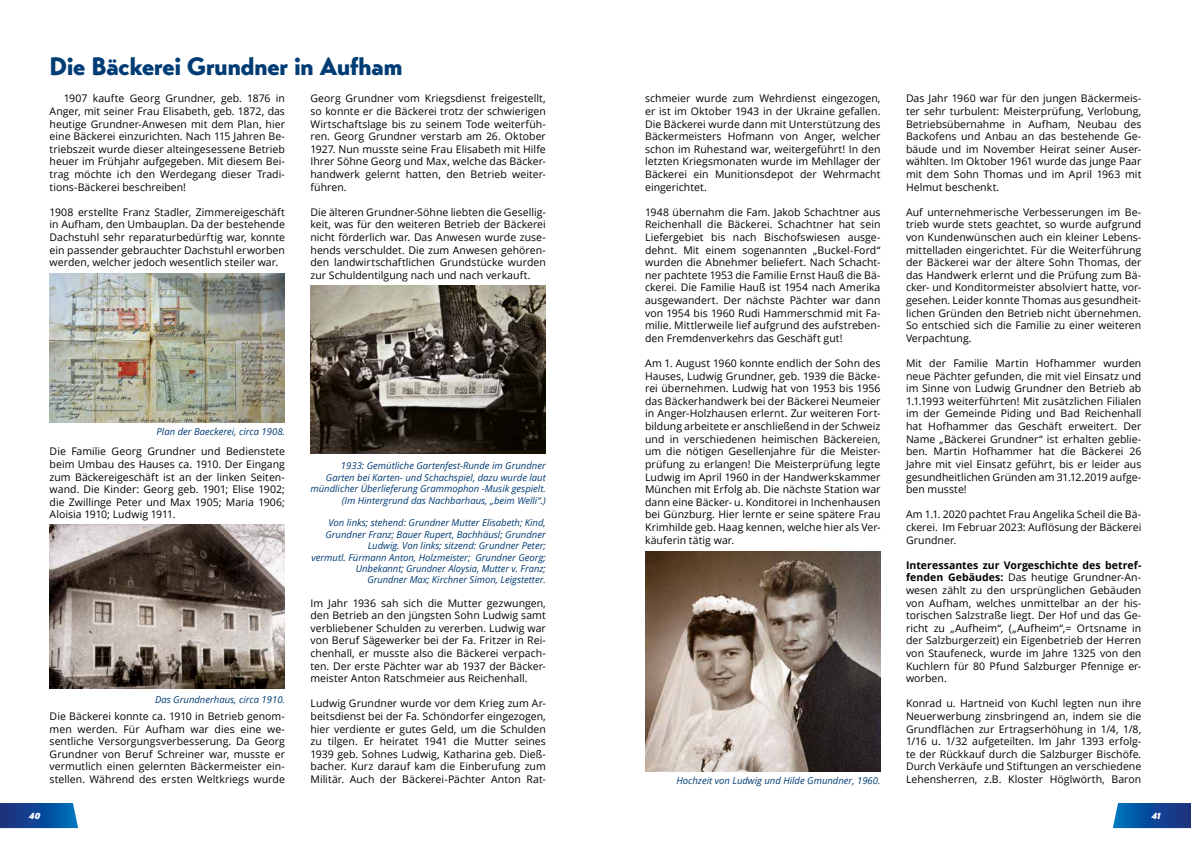
<style>
.page{position:relative;width:1191px;height:842px;background:#fff}
.page>*{position:absolute;margin:0;border:0;box-sizing:border-box;transform-origin:0 0}
.t1{font:900 25px "Transat";letter-spacing:-.005em;color:#003c74}
.t2{font:10.5px/12.6px "Open Sans";letter-spacing:.005em;color:#000;text-align:justify}
.t3{font:10px "BGL Headline";color:#fff}
.t4{font:italic 9.5px/11.4px "Open Sans";color:#003c74;text-align:right}
.s1{font-weight:700}
</style>
<div class="page">
<svg style="left:1112px;top:803px;width:79px;height:25px;background:#16539e"></svg>
<svg style="left:0;top:803px;width:78px;height:25px;background:#14509c"></svg>
<img style="left:50px;top:274px;width:235px;height:148px">
<img style="left:310px;top:286px;width:236px;height:168px">
<img style="left:50px;top:525px;width:235px;height:163px">
<img style="left:645px;top:551px;width:235px;height:221px">
<h1 class="t1" style="left:50px;top:51px;width:354px">Die Bäckerei Grundner in Aufham</h1>
<p class="t2" style="left:50px;top:92px;width:237px;text-indent:14px">1907 kaufte Georg Grundner, geb. 1876 in Anger, mit seiner Frau Elisabeth, geb. 1872, das heutige Grundner-Anwesen mit dem Plan, hier eine Bäckerei einzurichten. Nach 115 Jahren Be&shy;triebszeit wurde dieser alteingesessene Betrieb heuer im Frühjahr aufgegeben. Mit diesem Bei&shy;trag möchte ich den Werdegang dieser Tradi&shy;tions-Bäckerei beschreiben!</p>
<p class="t2" style="left:50px;top:205px;width:237px">1908 erstellte Franz Stadler, Zimmereigeschäft in Aufham, den Umbauplan. Da der bestehende Dachstuhl sehr reparaturbedürftig war, konnte ein passender gebrauchter Dachstuhl erworben werden, welcher jedoch wesentlich steiler war.</p>
<p class="t2" style="left:310px;top:92px;width:237px">Georg Grundner vom Kriegsdienst freigestellt, so konnte er die Bäckerei trotz der schwierigen Wirtschaftslage bis zu seinem Tode weiterfüh&shy;ren. Georg Grundner verstarb am 26. Oktober 1927. Nun musste seine Frau Elisabeth mit Hilfe Ihrer Söhne Georg und Max, welche das Bäcker&shy;handwerk gelernt hatten, den Betrieb weiter&shy;führen.</p>
<p class="t2" style="left:310px;top:205px;width:237px">Die älteren Grundner-Söhne liebten die Gesellig&shy;keit, was für den weiteren Betrieb der Bäckerei nicht förderlich war. Das Anwesen wurde zuse&shy;hends verschuldet. Die zum Anwesen gehören&shy;den landwirtschaftlichen Grundstücke wurden zur Schuldentilgung nach und nach verkauft.</p>
<p class="t4" style="left:157px;top:426px;width:130px">Plan der Baeckerei, circa 1908.</p>
<p class="t2" style="left:50px;top:445px;width:237px">Die Familie Georg Grundner und Bedienstete beim Umbau des Hauses ca. 1910. Der Eingang zum Bäckereigeschäft ist an der linken Seiten&shy;wand. Die Kinder: Georg geb. 1901; Elise 1902; die Zwillinge Peter und Max 1905; Maria 1906; Aloisia 1910; Ludwig 1911.</p>
<p class="t4" style="left:155px;top:693px;width:131px">Das Grundnerhaus, circa 1910.</p>
<p class="t2" style="left:50px;top:709px;width:237px">Die Bäckerei konnte ca. 1910 in Betrieb genom&shy;men werden. Für Aufham war dies eine we&shy;sentliche Versorgungsverbesserung. Da Georg Grundner von Beruf Schreiner war, musste er vermutlich einen gelernten Bäckermeister ein&shy;stellen. Während des ersten Weltkriegs wurde</p>
<p class="t4" style="left:310px;top:460px;width:237px">1933: Gemütliche Gartenfest-Runde im Grundner Garten bei Karten- und Schachspiel, dazu wurde laut mündlicher Überlieferung Grammophon -Musik gespielt. (Im Hintergrund das Nachbarhaus, „beim Welli“.)</p>
<p class="t4" style="left:311px;top:517px;width:236px">Von links; stehend: Grundner Mutter Elisabeth; Kind, Grundner Franz; Bauer Rupert, Bachhäusl; Grundner Ludwig. Von links; sitzend: Grundner Peter;<br>vermutl. Fürmann Anton, Holzmeister; Grundner Georg; Unbekannt; Grundner Aloysia, Mutter v. Franz;<br>Grundner Max; Kirchner Simon, Leigstetter.</p>
<p class="t2" style="left:310px;top:596px;width:237px">Im Jahr 1936 sah sich die Mutter gezwungen, den Betrieb an den jüngsten Sohn Ludwig samt verbliebener Schulden zu vererben. Ludwig war von Beruf Sägewerker bei der Fa. Fritzer in Rei&shy;chenhall, er musste also die Bäckerei verpach&shy;ten. Der erste Pächter war ab 1937 der Bäcker&shy;meister Anton Ratschmeier aus Reichenhall.</p>
<p class="t2" style="left:310px;top:697px;width:237px">Ludwig Grundner wurde vor dem Krieg zum Ar&shy;beitsdienst bei der Fa. Schöndorfer eingezogen, hier verdiente er gutes Geld, um die Schulden zu tilgen. Er heiratet 1941 die Mutter seines 1939 geb. Sohnes Ludwig, Katharina geb. Dieß&shy;bacher. Kurz darauf kam die Einberufung zum Militär. Auch der Bäckerei-Pächter Anton Rat-</p>
<p class="t2" style="left:645px;top:92px;width:237px">schmeier wurde zum Wehrdienst eingezogen, er ist im Oktober 1943 in der Ukraine gefallen.<br>Die Bäckerei wurde dann mit Unterstützung des Bäckermeisters Hofmann von Anger, welcher schon im Ruhestand war, weitergeführt! In den letzten Kriegsmonaten wurde im Mehllager der Bäckerei ein Munitionsdepot der Wehrmacht eingerichtet.</p>
<p class="t2" style="left:645px;top:205px;width:237px">1948 übernahm die Fam. Jakob Schachtner aus Reichenhall die Bäckerei. Schachtner hat sein Liefergebiet bis nach Bischofswiesen ausge&shy;dehnt. Mit einem sogenannten „Buckel-Ford“ wurden die Abnehmer beliefert. Nach Schacht&shy;ner pachtete 1953 die Familie Ernst Hauß die Bä&shy;ckerei. Die Familie Hauß ist 1954 nach Amerika ausgewandert. Der nächste Pächter war dann von 1954 bis 1960 Rudi Hammerschmid mit Fa&shy;milie. Mittlerweile lief aufgrund des aufstreben&shy;den Fremdenverkehrs das Geschäft gut!</p>
<p class="t2" style="left:645px;top:357px;width:237px">Am 1. August 1960 konnte endlich der Sohn des Hauses, Ludwig Grundner, geb. 1939 die Bäcke&shy;rei übernehmen. Ludwig hat von 1953 bis 1956 das Bäckerhandwerk bei der Bäckerei Neumeier in Anger-Holzhausen erlernt. Zur weiteren Fort&shy;bildung arbeitete er anschließend in der Schweiz und in verschiedenen heimischen Bäckereien, um die nötigen Gesellenjahre für die Meister&shy;prüfung zu erlangen! Die Meisterprüfung legte Ludwig im April 1960 in der Handwerkskammer München mit Erfolg ab. Die nächste Station war dann eine Bäcker- u. Konditorei in Inchenhausen bei Günzburg. Hier lernte er seine spätere Frau Krimhilde geb. Haag kennen, welche hier als Ver&shy;käuferin tätig war.</p>
<p class="t2" style="left:906px;top:92px;width:237px">Das Jahr 1960 war für den jungen Bäckermeis&shy;ter sehr turbulent: Meisterprüfung, Verlobung, Betriebsübernahme in Aufham, Neubau des Backofens und Anbau an das bestehende Ge&shy;bäude und im November Heirat seiner Auser&shy;wählten. Im Oktober 1961 wurde das junge Paar mit dem Sohn Thomas und im April 1963 mit Helmut beschenkt.</p>
<p class="t2" style="left:906px;top:205px;width:237px">Auf unternehmerische Verbesserungen im Be&shy;trieb wurde stets geachtet, so wurde aufgrund von Kundenwünschen auch ein kleiner Lebens&shy;mittelladen eingerichtet. Für die Weiterführung der Bäckerei war der ältere Sohn Thomas, der das Handwerk erlernt und die Prüfung zum Bä&shy;cker- und Konditormeister absolviert hatte, vor&shy;gesehen. Leider konnte Thomas aus gesundheit&shy;lichen Gründen den Betrieb nicht übernehmen.<br>So entschied sich die Familie zu einer weiteren Verpachtung.</p>
<p class="t2" style="left:906px;top:357px;width:237px">Mit der Familie Martin Hofhammer wurden neue Pächter gefunden, die mit viel Einsatz und im Sinne von Ludwig Grundner den Betrieb ab 1.1.1993 weiterführten! Mit zusätzlichen Filialen im der Gemeinde Piding und Bad Reichenhall hat Hofhammer das Geschäft erweitert. Der Name „Bäckerei Grundner“ ist erhalten geblie&shy;ben. Martin Hofhammer hat die Bäckerei 26<br>Jahre mit viel Einsatz geführt, bis er leider aus gesundheitlichen Gründen am 31.12.2019 aufge&shy;ben musste!</p>
<p class="t2" style="left:906px;top:508px;width:237px">Am 1.1. 2020 pachtet Frau Angelika Scheil die Bä&shy;ckerei. Im Februar 2023: Auflösung der Bäckerei Grundner.</p>
<p class="t2" style="left:906px;top:558px;width:237px"><span class="s1">Interessantes zur Vorgeschichte des betref&shy;fenden Gebäudes:</span> Das heutige Grundner-An&shy;wesen zählt zu den ursprünglichen Gebäuden von Aufham, welches unmittelbar an der his&shy;torischen Salzstraße liegt. Der Hof und das Ge&shy;richt zu „Aufheim“, („Aufheim“,= Ortsname in der Salzburgerzeit) ein Eigenbetrieb der Herren von Staufeneck, wurde im Jahre 1325 von den Kuchlern für 80 Pfund Salzburger Pfennige er&shy;worben.</p>
<p class="t2" style="left:906px;top:697px;width:237px">Konrad u. Hartneid von Kuchl legten nun ihre Neuerwerbung zinsbringend an, indem sie die Grundflächen zur Ertragserhöhung in 1/4, 1/8, 1/16 u. 1/32 aufgeteilten. Im Jahr 1393 erfolg&shy;te der Rückkauf durch die Salzburger Bischöfe.<br>Durch Verkäufe und Stiftungen an verschiedene</p>
<p class="t4" style="left:676px;top:775px;width:205px">Hochzeit von Ludwig und Hilde Gmundner, 1960.</p>
<p class="t2" style="left:906px;top:772px;width:237px">Lehensherren, z.B. Kloster Höglwörth, Baron</p>
<p class="t3" style="left:29px;top:810px;width:13px">40</p>
<p class="t3" style="left:1151px;top:810px;width:10px">41</p>
</div>
